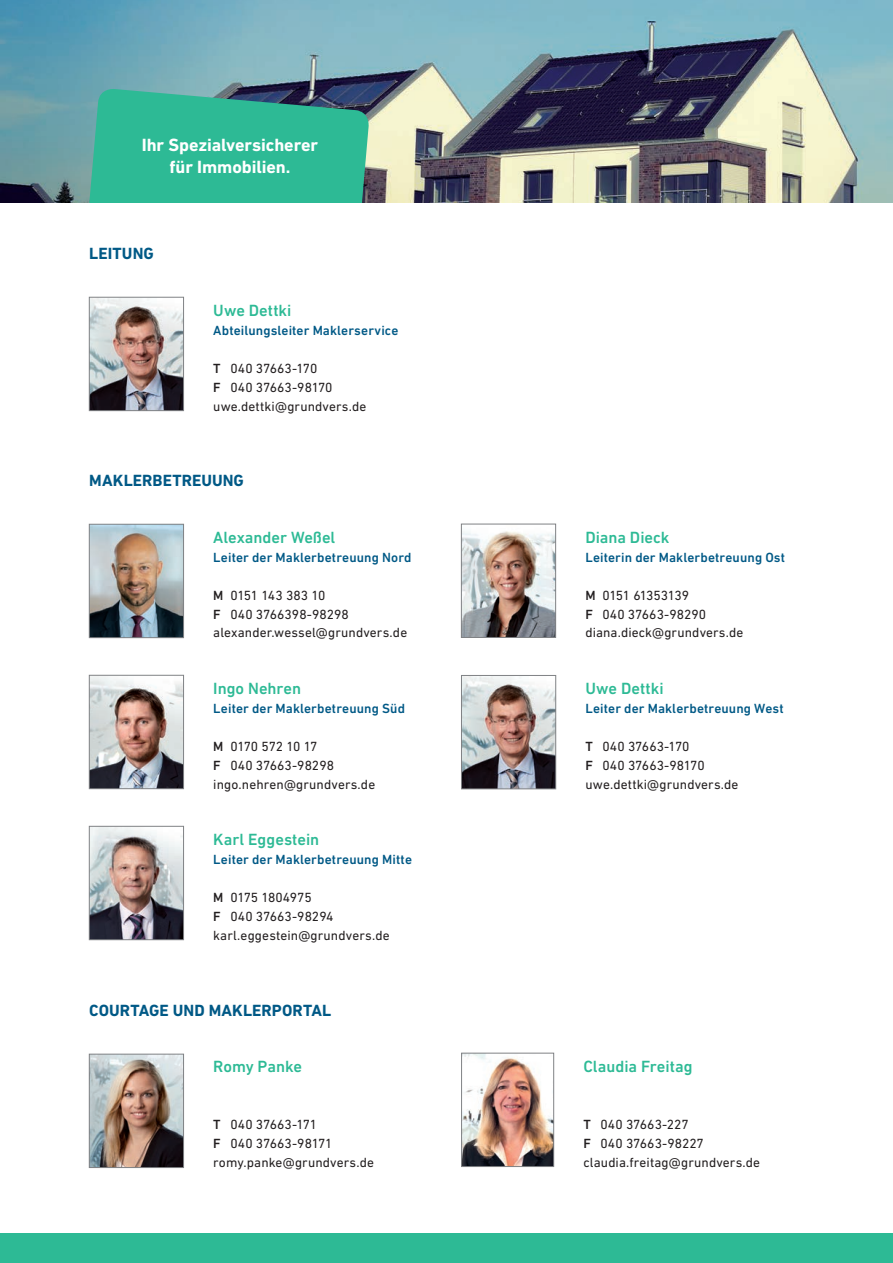
<style>
.page{position:relative;width:893px;height:1263px;background:#fff}
.page>*{position:absolute;margin:0;border:0;box-sizing:border-box;transform-origin:0 0}
.t1{font:700 18px/21.6px "DIN Next LT Pro";letter-spacing:-.005em;color:#fff;text-align:center}
.t2{font:500 16.5px "DIN Next LT Pro";color:#2dba95}
.t3{font:700 16.5px "DIN Next LT Pro";letter-spacing:.005em;color:#005986}
.t4{font:13.5px/18.9px "DIN Next LT Pro";letter-spacing:.005em;color:#231f20}
.t5{font:500 13.5px "DIN Next LT Pro";letter-spacing:.01em;color:#005986}
.s1{font-weight:500}
</style>
<div class="page">
<img style="left:91px;top:299px;width:91px;height:110px">
<div style="left:89px;top:297px;width:95px;height:114px;border:1px solid #808285"></div>
<img style="left:91px;top:828px;width:91px;height:110px">
<div style="left:89px;top:826px;width:95px;height:114px;border:1px solid #808285"></div>
<img style="left:91px;top:1056px;width:91px;height:110px">
<div style="left:89px;top:1054px;width:95px;height:114px;border:1px solid #808285"></div>
<img style="left:91px;top:677px;width:91px;height:110px">
<div style="left:89px;top:675px;width:95px;height:114px;border:1px solid #808285"></div>
<img style="left:463px;top:531px;width:91px;height:105px">
<div style="left:461px;top:524px;width:95px;height:114px;border:1px solid #808285"></div>
<img style="left:463px;top:1055px;width:89px;height:110px">
<div style="left:461px;top:1053px;width:93px;height:114px;border:1px solid #808285"></div>
<img style="left:0;top:0;width:893px;height:203px">
<svg style="left:86px;top:88px;width:284px;height:114px;background:#32ae92"></svg>
<div style="left:0;top:1233px;width:893px;height:30px;background:#2dba95"></div>
<img style="left:91px;top:526px;width:91px;height:110px">
<div style="left:89px;top:524px;width:95px;height:114px;border:1px solid #808285"></div>
<img style="left:463px;top:677px;width:91px;height:110px">
<div style="left:461px;top:675px;width:95px;height:114px;border:1px solid #808285"></div>
<h1 class="t1" style="left:142px;top:134px;width:178px">Ihr Spezialversicherer für Immobilien.</h1>
<p class="t3" style="left:89px;top:244px;width:66px">LEITUNG</p>
<p class="t2" style="left:213px;top:301px;width:80px">Uwe Dettki</p>
<p class="t5" style="left:213px;top:323px;width:187px">Abteilungsleiter Maklerservice</p>
<p class="t4" style="left:213px;top:359px;width:155px"><span class="s1">T</span> 040 37663-170<br><span class="s1">F</span> 040 37663-98170 uwe.dettki@grundvers.de</p>
<p class="t3" style="left:89px;top:471px;width:156px">MAKLERBETREUUNG</p>
<p class="t2" style="left:213px;top:528px;width:124px">Alexander Weßel</p>
<p class="t5" style="left:213px;top:549px;width:200px">Leiter der Maklerbetreuung Nord</p>
<p class="t4" style="left:213px;top:585px;width:195px"><span class="s1">M</span> 0151 143 383 10<br><span class="s1">F</span> 040 3766398-98298 alexander.wessel@grundvers.de</p>
<p class="t2" style="left:213px;top:679px;width:89px">Ingo Nehren</p>
<p class="t5" style="left:213px;top:701px;width:193px">Leiter der Maklerbetreuung Süd</p>
<p class="t4" style="left:213px;top:737px;width:163px"><span class="s1">M</span> 0170 572 10 17<br><span class="s1">F</span> 040 37663-98298 ingo.nehren@grundvers.de</p>
<p class="t2" style="left:213px;top:830px;width:107px">Karl Eggestein</p>
<p class="t5" style="left:213px;top:852px;width:200px">Leiter der Maklerbetreuung Mitte</p>
<p class="t4" style="left:213px;top:888px;width:178px"><span class="s1">M</span> 0175 1804975<br><span class="s1">F</span> 040 37663-98294 karl.eggestein@grundvers.de</p>
<p class="t3" style="left:89px;top:1000px;width:243px">COURTAGE UND MAKLERPORTAL</p>
<p class="t2" style="left:213px;top:1057px;width:90px">Romy Panke</p>
<p class="t4" style="left:213px;top:1115px;width:162px"><span class="s1">T</span> 040 37663-171<br><span class="s1">F</span> 040 37663-98171 romy.panke@grundvers.de</p>
<p class="t2" style="left:585px;top:528px;width:86px">Diana Dieck</p>
<p class="t5" style="left:585px;top:549px;width:201px">Leiterin der Maklerbetreuung Ost</p>
<p class="t4" style="left:585px;top:585px;width:160px"><span class="s1">M</span> 0151 61353139<br><span class="s1">F</span> 040 37663-98290 diana.dieck@grundvers.de</p>
<p class="t2" style="left:585px;top:679px;width:80px">Uwe Dettki</p>
<p class="t5" style="left:585px;top:701px;width:200px">Leiter der Maklerbetreuung West</p>
<p class="t4" style="left:585px;top:737px;width:155px"><span class="s1">T</span> 040 37663-170<br><span class="s1">F</span> 040 37663-98170 uwe.dettki@grundvers.de</p>
<p class="t2" style="left:583px;top:1057px;width:111px">Claudia Freitag</p>
<p class="t4" style="left:583px;top:1115px;width:178px"><span class="s1">T</span> 040 37663-227<br><span class="s1">F</span> 040 37663-98227 claudia.freitag@grundvers.de</p>
</div>
